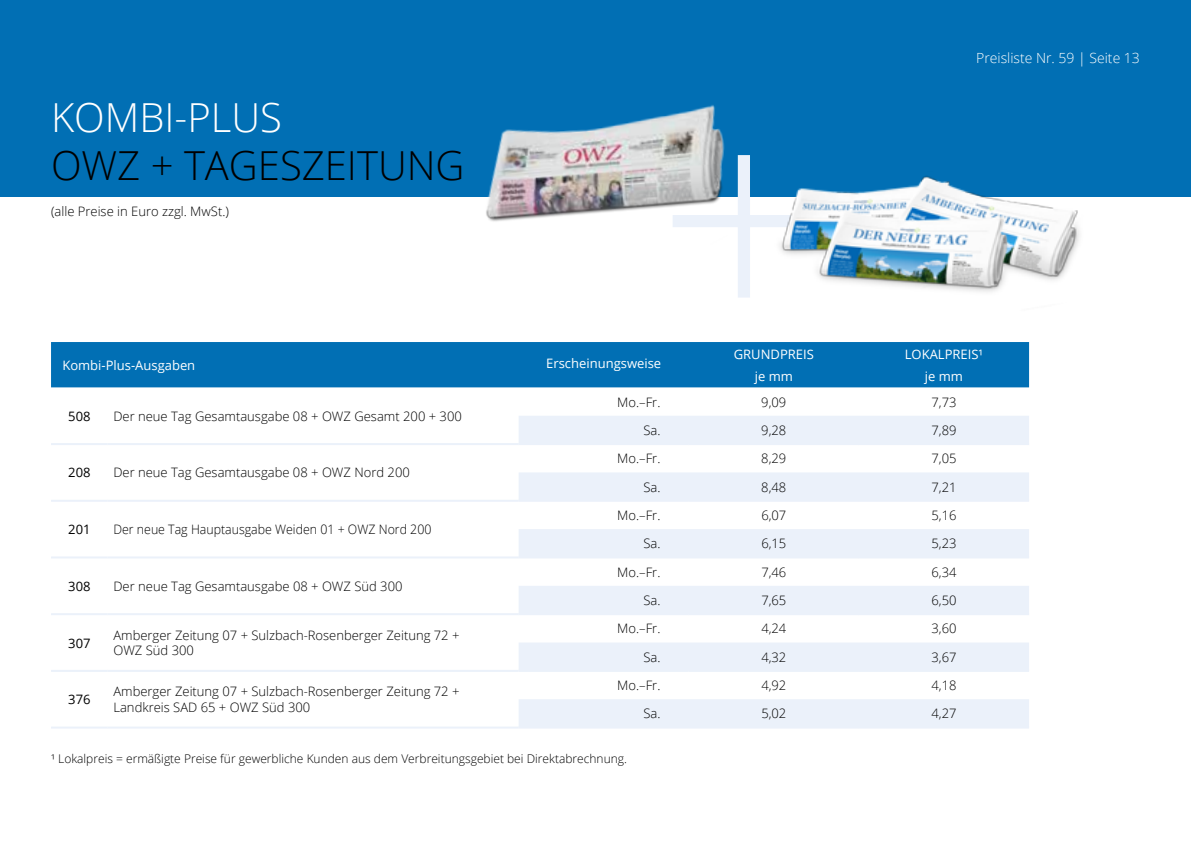
<style>
.page{position:relative;width:1191px;height:842px;background:#fff}
.page>*{position:absolute;margin:0;border:0;box-sizing:border-box;transform-origin:0 0}
.t1{font:300 40px/48px "Open Sans";color:#000}
.t2{font:300 14px "Open Sans";color:#fff}
.t3{font:300 13px/15.6px "Open Sans";color:#000}
.t4{font:13px "Open Sans";color:#fff}
.t5{font:300 13px "Open Sans";color:#000;scale:.95 1}
.t6{font:13px "Open Sans";color:#000}
.t7{font:300 12px "Open Sans";color:#000}
.s1{color:#fff}
</style>
<div class="page">
<div style="left:51px;top:342px;width:978px;height:45px;background:#016fb4"></div>
<svg style="left:518px;top:416px;width:511px;height:311px;fill:#ebf1fa"></svg>
<hr style="left:51px;top:443px;width:57px;height:2px;background:#ebf1fa">
<hr style="left:108px;top:443px;width:410px;height:2px;background:#ebf1fa">
<hr style="left:518px;top:443px;width:171px;height:2px;background:#ebf1fa">
<hr style="left:689px;top:443px;width:170px;height:2px;background:#ebf1fa">
<hr style="left:859px;top:443px;width:170px;height:2px;background:#ebf1fa">
<hr style="left:51px;top:500px;width:57px;height:2px;background:#ebf1fa">
<hr style="left:108px;top:500px;width:410px;height:2px;background:#ebf1fa">
<hr style="left:518px;top:500px;width:171px;height:2px;background:#ebf1fa">
<hr style="left:689px;top:500px;width:170px;height:2px;background:#ebf1fa">
<hr style="left:859px;top:500px;width:170px;height:2px;background:#ebf1fa">
<hr style="left:51px;top:556px;width:57px;height:2px;background:#ebf1fa">
<hr style="left:108px;top:556px;width:410px;height:2px;background:#ebf1fa">
<hr style="left:518px;top:556px;width:171px;height:2px;background:#ebf1fa">
<hr style="left:689px;top:556px;width:170px;height:2px;background:#ebf1fa">
<hr style="left:859px;top:556px;width:170px;height:2px;background:#ebf1fa">
<hr style="left:51px;top:613px;width:57px;height:2px;background:#ebf1fa">
<hr style="left:108px;top:613px;width:410px;height:2px;background:#ebf1fa">
<hr style="left:518px;top:613px;width:171px;height:2px;background:#ebf1fa">
<hr style="left:689px;top:613px;width:170px;height:2px;background:#ebf1fa">
<hr style="left:859px;top:613px;width:170px;height:2px;background:#ebf1fa">
<hr style="left:51px;top:670px;width:57px;height:2px;background:#ebf1fa">
<hr style="left:108px;top:670px;width:410px;height:2px;background:#ebf1fa">
<hr style="left:518px;top:670px;width:171px;height:2px;background:#ebf1fa">
<hr style="left:689px;top:670px;width:170px;height:2px;background:#ebf1fa">
<hr style="left:859px;top:670px;width:170px;height:2px;background:#ebf1fa">
<hr style="left:51px;top:727px;width:57px;height:2px;background:#ebf1fa">
<hr style="left:108px;top:727px;width:410px;height:2px;background:#ebf1fa">
<hr style="left:518px;top:727px;width:171px;height:2px;background:#ebf1fa">
<hr style="left:689px;top:727px;width:170px;height:2px;background:#ebf1fa">
<hr style="left:859px;top:727px;width:170px;height:2px;background:#ebf1fa">
<div style="left:0;top:0;width:1191px;height:196px;background:#016fb4"></div>
<img style="left:738px;top:176px;width:369px;height:122px">
<img style="left:441px;top:105px;width:324px;height:160px">
<p class="t1" style="left:51px;top:93px;width:409px"><span class="s1">KOMBI-PLUS<br></span>OWZ + TAGESZEITU NG</p>
<p class="t3" style="left:51px;top:203px;width:179px">(alle Preise in Euro zzgl. MwSt.)</p>
<p class="t4" style="left:62px;top:356px;width:134px">Kombi-Plus-Ausgaben</p>
<p class="t4" style="left:546px;top:355px;width:116px">Erscheinungsweise</p>
<p class="t2" style="left:976px;top:48px;width:165px">Preisliste Nr. 59 | Seite 13</p>
<p class="t4" style="left:734px;top:345px;width:82px">GRU NDPREIS</p>
<p class="t4" style="left:905px;top:345px;width:9px">LOK</p>
<p class="t4" style="left:929px;top:345px;width:55px">ALPREIS¹</p>
<p class="t4" style="left:754px;top:367px;width:40px">je mm</p>
<p class="t4" style="left:925px;top:367px;width:40px">je mm</p>
<p class="t6" style="left:68px;top:407px;width:24px">508</p>
<p class="t3" style="left:113px;top:408px;width:350px">Der neue Tag Gesamtausgabe 08 + OWZ Gesamt 200 + 300</p>
<p class="t6" style="left:68px;top:464px;width:24px">208</p>
<p class="t3" style="left:113px;top:464px;width:298px">Der neue Tag Gesamtausgabe 08 + OWZ Nord 200</p>
<p class="t6" style="left:68px;top:520px;width:24px">201</p>
<p class="t5" style="left:113px;top:520px;width:336px">Der neue Tag Hauptausgabe Weiden 01 + OWZ Nord 200</p>
<p class="t6" style="left:68px;top:577px;width:24px">308</p>
<p class="t3" style="left:113px;top:578px;width:291px">Der neue Tag Gesamtausgabe 08 + OWZ Süd 300</p>
<p class="t6" style="left:68px;top:634px;width:24px">307</p>
<p class="t3" style="left:113px;top:627px;width:347px">Amberger Zeitung 07 + Sulzbach-Rosenberger Zeitung 72 +<br>OWZ Süd 300</p>
<p class="t6" style="left:68px;top:691px;width:24px">376</p>
<p class="t3" style="left:113px;top:683px;width:347px">Amberger Zeitung 07 + Sulzbach-Rosenberger Zeitung 72 +<br>Landkreis SAD 65 + OWZ Süd 300</p>
<p class="t3" style="left:617px;top:394px;width:45px">Mo.–Fr.</p>
<p class="t3" style="left:761px;top:394px;width:27px">9,09</p>
<p class="t3" style="left:931px;top:394px;width:27px">7,73</p>
<p class="t3" style="left:643px;top:422px;width:19px">Sa.</p>
<p class="t3" style="left:761px;top:422px;width:27px">9,28</p>
<p class="t3" style="left:931px;top:422px;width:27px">7,89</p>
<p class="t3" style="left:617px;top:450px;width:45px">Mo.–Fr.</p>
<p class="t3" style="left:761px;top:450px;width:27px">8,29</p>
<p class="t3" style="left:931px;top:450px;width:27px">7,05</p>
<p class="t3" style="left:643px;top:479px;width:19px">Sa.</p>
<p class="t3" style="left:761px;top:479px;width:27px">8,48</p>
<p class="t3" style="left:931px;top:479px;width:27px">7,21</p>
<p class="t3" style="left:617px;top:507px;width:45px">Mo.–Fr.</p>
<p class="t3" style="left:761px;top:507px;width:27px">6,07</p>
<p class="t3" style="left:931px;top:507px;width:27px">5,16</p>
<p class="t3" style="left:643px;top:535px;width:19px">Sa.</p>
<p class="t3" style="left:761px;top:535px;width:27px">6,15</p>
<p class="t3" style="left:931px;top:535px;width:27px">5,23</p>
<p class="t3" style="left:617px;top:564px;width:45px">Mo.–Fr.</p>
<p class="t3" style="left:761px;top:564px;width:27px">7,46</p>
<p class="t3" style="left:931px;top:564px;width:27px">6,34</p>
<p class="t3" style="left:643px;top:592px;width:19px">Sa.</p>
<p class="t3" style="left:761px;top:592px;width:27px">7,65</p>
<p class="t3" style="left:931px;top:592px;width:27px">6,50</p>
<p class="t3" style="left:617px;top:620px;width:45px">Mo.–Fr.</p>
<p class="t3" style="left:761px;top:620px;width:27px">4,24</p>
<p class="t3" style="left:931px;top:620px;width:27px">3,60</p>
<p class="t3" style="left:643px;top:649px;width:19px">Sa.</p>
<p class="t3" style="left:761px;top:649px;width:27px">4,32</p>
<p class="t3" style="left:931px;top:649px;width:27px">3,67</p>
<p class="t3" style="left:617px;top:677px;width:45px">Mo.–Fr.</p>
<p class="t3" style="left:761px;top:677px;width:27px">4,92</p>
<p class="t3" style="left:931px;top:677px;width:27px">4,18</p>
<p class="t3" style="left:643px;top:705px;width:19px">Sa.</p>
<p class="t3" style="left:761px;top:705px;width:27px">5,02</p>
<p class="t3" style="left:931px;top:705px;width:27px">4,27</p>
<p class="t7" style="left:51px;top:750px;width:577px">¹ Lokalpreis = ermäßigte Preise für gewerbliche Kunden aus dem Verbreitungsgebiet bei Direktabrechnung.</p>
</div>
